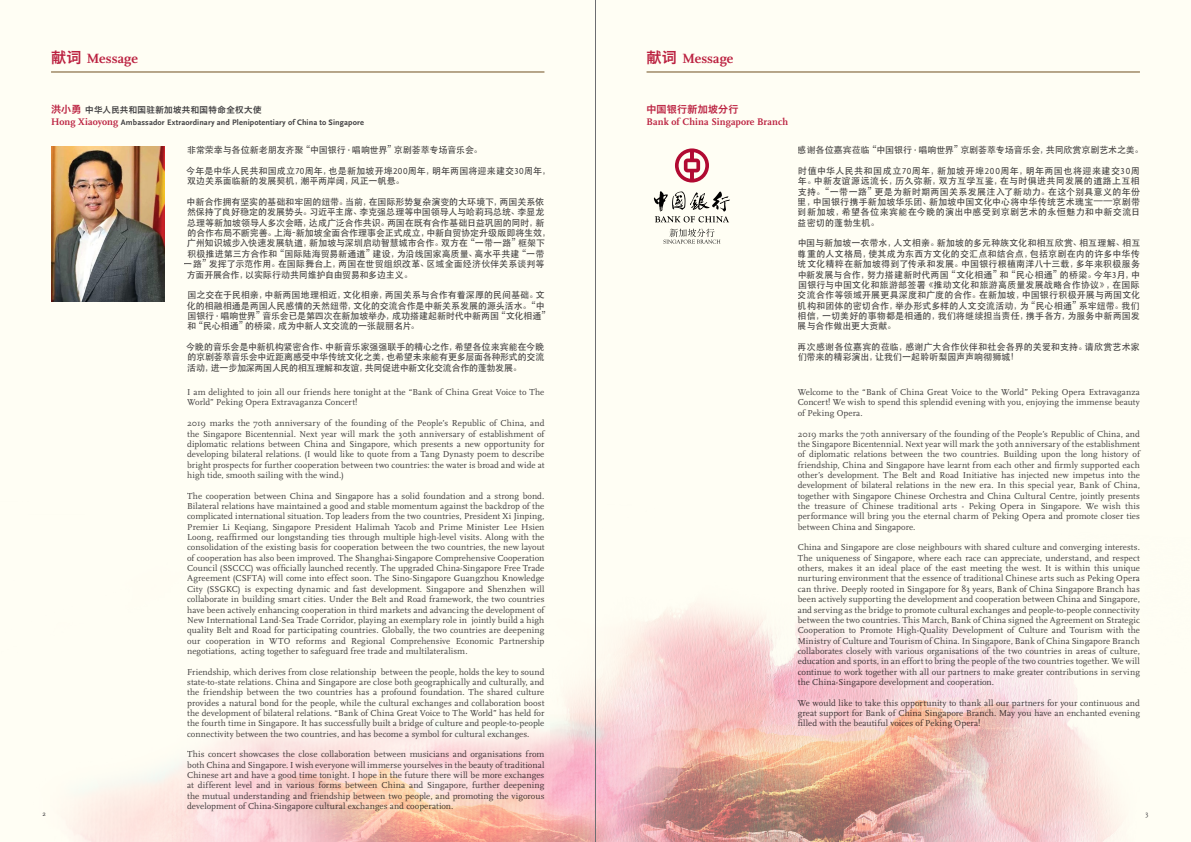
<style>
.page{position:relative;width:1191px;height:842px;background:#fffef4}
.page>*{position:absolute;margin:0;border:0;box-sizing:border-box;transform-origin:0 0}
.t1{font:700 14px "Scala";color:#bb2140}
.t2{font:700 10px "Scala";letter-spacing:.01em;color:#bb2140}
.t3{font:10px "Hiragino Sans GB W6";letter-spacing:.02em;color:#bb2140}
.t4{font:9px/10.3px "FF Scala";letter-spacing:.01em;color:#414042;text-align:justify}
.t5{font:500 9px/10.4px "ST Heiti SC";letter-spacing:-.005em;color:#414042}
.t6{font:500 9px "ST Heiti SC";letter-spacing:-.025em;color:#414042}
.t7{font:8.5px "Hiragino Sans GB W6";letter-spacing:.04em;color:#414042}
.t8{font:700 8.2px "Scala Sans";letter-spacing:.015em;color:#414042}
.t9{font:7px "Scala Sans";color:#414042}
.s1{font-family:"Hiragino Sans GB W6";font-weight:400;font-size:15px}
.s2{font-size:10px;color:#bb2140}
.s3{font-family:"Scala";font-size:10px;color:#bb2140}
.s4{font-family:"Scala Sans Caps";font-weight:400}
</style>
<div class="page">
<img style="left:72px;top:606px;width:1047px;height:236px">
<img style="left:51px;top:146px;width:113px;height:156px">
<hr style="left:51px;top:72px;width:493px;height:1px;background:#704f20">
<hr style="left:646px;top:72px;width:494px;height:1px;background:#704f20">
<svg style="left:654px;top:191px;width:76px;height:31px"></svg>
<svg style="left:675px;top:148px;width:34px;height:34px"></svg>
<svg style="left:663px;top:228px;width:57px;height:16px"></svg>
<hr style="left:595px;top:0;width:1px;height:842px;background:#6d6e71">
<h1 class="t1" style="left:51px;top:50px;width:88px"><span class="s1">献词</span> Message</h1>
<h1 class="t1" style="left:646px;top:50px;width:88px"><span class="s1">献词</span> Message</h1>
<p class="t7" style="left:51px;top:105px;width:212px"><span class="s2">洪小勇</span>中华人民共和国驻新加坡共和国特命全权大使</p>
<p class="t8" style="left:51px;top:118px;width:314px"><span class="s3">Hong Xiaoyong</span> Ambassador Extraordinary and Plenipotentiary of China to Singapore</p>
<p class="t3" style="left:646px;top:103px;width:93px">中国银行新加坡分行</p>
<p class="t2" style="left:646px;top:117px;width:143px">Bank of China Singapore Branch</p>
<p class="t5" style="left:187px;top:145px;width:297px">非常荣幸与各位新老朋友齐聚“中国银行·唱响世界”京剧荟萃专场音乐会。</p>
<p class="t5" style="left:186px;top:165px;width:366px">今年是中华人民共和国成立<span class="s4">70</span>周年，也是新加坡开埠<span class="s4">200</span>周年，明年两国将迎来建交<span class="s4">30</span>周年，双边关系面临新的发展契机，潮平两岸阔，风正一帆悬。</p>
<p class="t5" style="left:187px;top:196px;width:359px">中新合作拥有坚实的基础和牢固的纽带。当前，在国际形势复杂演变的大环境下，两国关系依</p>
<p class="t5" style="left:187px;top:207px;width:359px">然保持了良好稳定的发展势头。习近平主席、李克强总理等中国领导人与哈莉玛总统、李显龙</p>
<p class="t5" style="left:187px;top:217px;width:359px">总理等新加坡领导人多次会晤，达成广泛合作共识。两国在既有合作基础日益巩固的同时，新</p>
<p class="t5" style="left:187px;top:227px;width:365px">的合作布局不断完善。上海-新加坡全面合作理事会正式成立，中新自贸协定升级版即将生效，</p>
<p class="t5" style="left:187px;top:238px;width:360px">广州知识城步入快速发展轨道，新加坡与深圳启动智慧城市合作。双方在“一带一路”框架下</p>
<p class="t5" style="left:187px;top:248px;width:359px">积极推进第三方合作和“国际陆海贸易新通道”建设，为沿线国家高质量、高水平共建“一带</p>
<p class="t5" style="left:184px;top:258px;width:362px">一路”发挥了示范作用。在国际舞台上，两国在世贸组织改革、区域全面经济伙伴关系谈判等</p>
<p class="t6" style="left:187px;top:269px;width:227px">方面开展合作，以实际行动共同维护自由贸易和多边主义。</p>
<p class="t5" style="left:187px;top:290px;width:365px">国之交在于民相亲，中新两国地理相近，文化相亲，两国关系与合作有着深厚的民间基础。文化的相融相通是两国人民感情的天然纽带，文化的交流合作是中新关系发展的源头活水。“中国银行·唱响世界”音乐会已是第四次在新加坡举办，成功搭建起新时代中新两国“文化相通”和“民心相通”的桥梁，成为中新人文交流的一张靓丽名片。</p>
<p class="t5" style="left:186px;top:341px;width:360px;text-align:justify">今晚的音乐会是中新机构紧密合作、中新音乐家强强联手的精心之作，希望各位来宾能在今晚的京剧荟萃音乐会中近距离感受中华传统文化之美，也希望未来能有更多层面各种形式的交流活动，进一步加深两国人民的相互理解和友谊，共同促进中新文化交流合作的蓬勃发展。</p>
<p class="t5" style="left:798px;top:145px;width:347px">感谢各位嘉宾莅临“中国银行·唱响世界”京剧荟萃专场音乐会，共同欣赏京剧艺术之美。</p>
<p class="t5" style="left:797px;top:165px;width:344px;text-align:justify">时值中华人民共和国成立<span class="s4">70</span>周年，新加坡开埠<span class="s4">200</span>周年，明年两国也将迎来建交<span class="s4">30</span>周年。中新友谊源远流长，历久弥新，双方互学互鉴，在与时俱进共同发展的道路上互相支持。“一带一路”更是为新时期两国关系发展注入了新动力。在这个别具意义的年份里，中国银行携手新加坡华乐团、新加坡中国文化中心将中华传统艺术瑰宝——京剧带到新加坡，希望各位来宾能在今晚的演出中感受到京剧艺术的永恒魅力和中新交流日益密切的蓬勃生机。</p>
<p class="t5" style="left:797px;top:238px;width:344px;text-align:justify">中国与新加坡一衣带水，人文相亲。新加坡的多元种族文化和相互欣赏、相互理解、相互尊重的人文格局，使其成为东西方文化的交汇点和结合点，包括京剧在内的许多中华传统文化精粹在新加坡得到了传承和发展。中国银行根植南洋八十三载，多年来积极服务中新发展与合作，努力搭建新时代两国“文化相通”和“民心相通”的桥梁。今年<span class="s4">3</span>月，中国银行与中国文化和旅游部签署《推动文化和旅游高质量发展战略合作协议》，在国际交流合作等领域开展更具深度和广度的合作。在新加坡，中国银行积极开展与两国文化机构和团体的密切合作，举办形式多样的人文交流活动，为“民心相通”系牢纽带。我们相信，一切美好的事物都是相通的，我们将继续担当责任，携手各方，为服务中新两国发展与合作做出更大贡献。</p>
<p class="t5" style="left:797px;top:341px;width:344px">再次感谢各位嘉宾的莅临，感谢广大合作伙伴和社会各界的关爱和支持。请欣赏艺术家们带来的精彩演出，让我们一起聆听梨园声声响彻狮城！</p>
<p class="t4" style="left:187px;top:387px;width:359px">I am delighted to join all our friends here tonight at the “Bank of China Great Voice to The<br>World” Peking Opera Extravaganza Concert!</p>
<p class="t4" style="left:187px;top:418px;width:359px">2019 marks the 70th anniversary of the founding of the People’s Republic of China, and the Singapore Bicentennial. Next year will mark the 30th anniversary of establishment of diplomatic relations between China and Singapore, which presents a new opportunity for developing bilateral relations. (I would like to quote from a Tang Dynasty poem to describe bright prospects for further cooperation between two countries: the water is broad and wide at high tide, smooth sailing with the wind.)</p>
<p class="t4" style="left:187px;top:491px;width:359px">The cooperation between China and Singapore has a solid foundation and a strong bond.<br>Bilateral relations have maintained a good and stable momentum against the backdrop of the complicated international situation. Top leaders from the two countries, President Xi Jinping, Premier Li Keqiang, Singapore President Halimah Yacob and Prime Minister Lee Hsien Loong, reaffirmed our longstanding ties through multiple high-level visits. Along with the consolidation of the existing basis for cooperation between the two countries, the new layout of cooperation has also been improved. The Shanghai-Singapore Comprehensive Cooperation Council (SSCCC) was officially launched recently. The upgraded China-Singapore Free Trade Agreement (CSFTA) will come into effect soon. The Sino-Singapore Guangzhou Knowledge City (SSGKC) is expecting dynamic and fast development. Singapore and Shenzhen will collaborate in building smart cities. Under the Belt and Road framework, the two countries have been actively enhancing cooperation in third markets and advancing the development of New International Land-Sea Trade Corridor, playing an exemplary role in jointly build a high quality Belt and Road for participating countries. Globally, the two countries are deepening our cooperation in WTO reforms and Regional Comprehensive Economic Partnership negotiations, acting together to safeguard free trade and multilateralism.</p>
<p class="t4" style="left:187px;top:667px;width:359px">Friendship, which derives from close relationship between the people, holds the key to sound state-to-state relations. China and Singapore are close both geographically and culturally, and the friendship between the two countries has a profound foundation. The shared culture provides a natural bond for the people, while the cultural exchanges and collaboration boost the development of bilateral relations. “Bank of China Great Voice to The World” has held for the fourth time in Singapore. It has successfully built a bridge of culture and people-to-people connectivity between the two countries, and has become a symbol for cultural exchanges.</p>
<p class="t4" style="left:187px;top:749px;width:359px">This concert showcases the close collaboration between musicians and organisations from both China and Singapore. I wish everyone will immerse yourselves in the beauty of traditional Chinese art and have a good time tonight. I hope in the future there will be more exchanges at different level and in various forms between China and Singapore, further deepening the mutual understanding and friendship between two people, and promoting the vigorous development of China-Singapore cultural exchanges and cooperation.</p>
<p class="t4" style="left:797px;top:387px;width:344px">Welcome to the “Bank of China Great Voice to the World” Peking Opera Extravaganza Concert! We wish to spend this splendid evening with you, enjoying the immense beauty of Peking Opera.</p>
<p class="t4" style="left:797px;top:429px;width:344px">2019 marks the 70th anniversary of the founding of the People’s Republic of China, and the Singapore Bicentennial. Next year will mark the 30th anniversary of the establishment of diplomatic relations between the two countries. Building upon the long history of friendship, China and Singapore have learnt from each other and firmly supported each other’s development. The Belt and Road Initiative has injected new impetus into the development of bilateral relations in the new era. In this special year, Bank of China, together with Singapore Chinese Orchestra and China Cultural Centre, jointly presents the treasure of Chinese traditional arts - Peking Opera in Singapore. We wish this performance will bring you the eternal charm of Peking Opera and promote closer ties between China and Singapore.</p>
<p class="t4" style="left:797px;top:542px;width:344px">China and Singapore are close neighbours with shared culture and converging interests.<br>The uniqueness of Singapore, where each race can appreciate, understand, and respect others, makes it an ideal place of the east meeting the west. It is within this unique nurturing environment that the essence of traditional Chinese arts such as Peking Opera can thrive. Deeply rooted in Singapore for 83 years, Bank of China Singapore Branch has been actively supporting the development and cooperation between China and Singapore, and serving as the bridge to promote cultural exchanges and people-to-people connectivity between the two countries. This March, Bank of China signed the Agreement on Strategic Cooperation to Promote High-Quality Development of Culture and Tourism with the Ministry of Culture and Tourism of China. In Singapore, Bank of China Singapore Branch collaborates closely with various organisations of the two countries in areas of culture, education and sports, in an effort to bring the people of the two countries together. We will continue to work together with all our partners to make greater contributions in serving the China-Singapore development and cooperation.</p>
<p class="t4" style="left:797px;top:698px;width:344px">We would like to take this opportunity to thank all our partners for your continuous and great support for Bank of China Singapore Branch. May you have an enchanted evening filled with the beautiful voices of Peking Opera!</p>
<p class="t9" style="left:43px;top:810px;width:5px">2</p>
<p class="t9" style="left:1145px;top:810px;width:5px">3</p>
</div>
